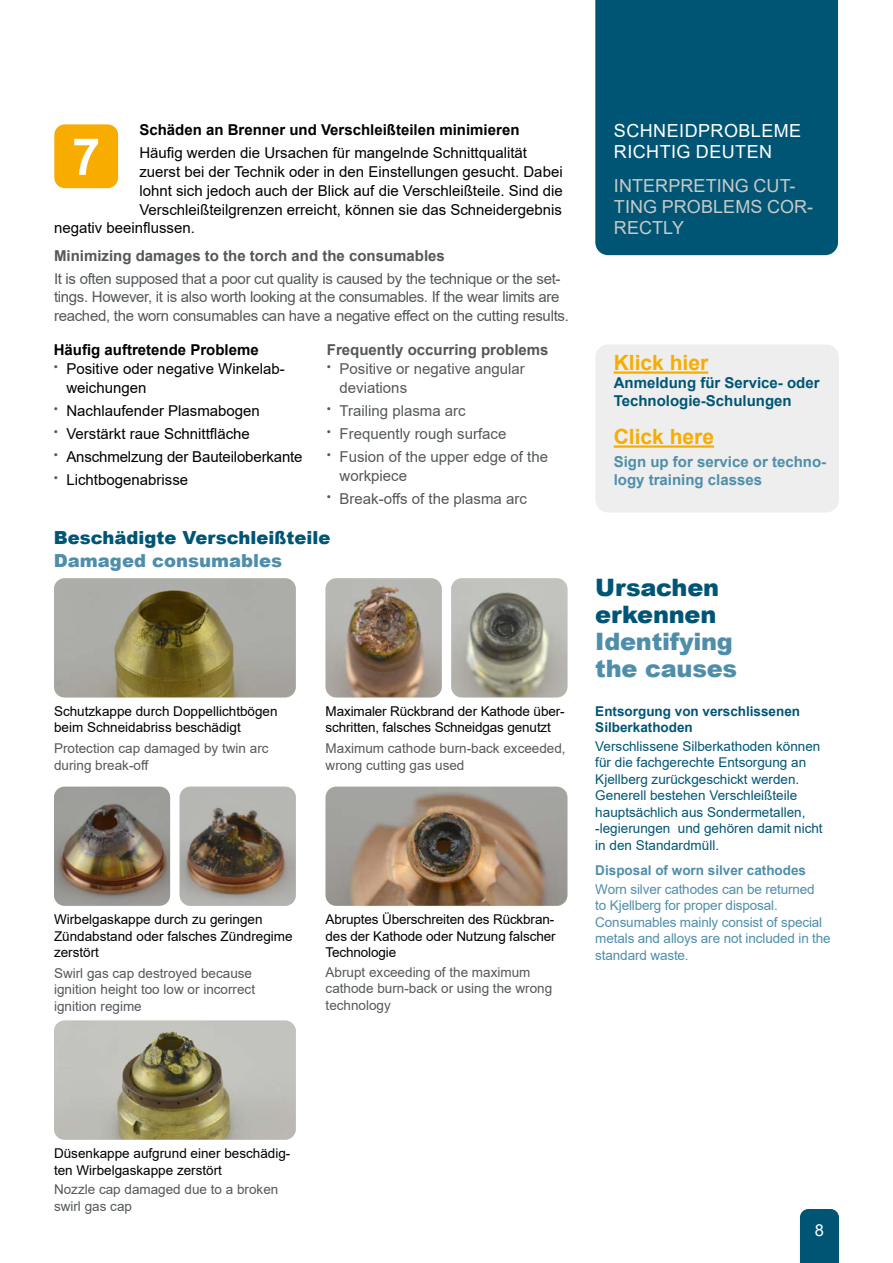
<style>
.page{position:relative;width:893px;height:1263px;background:#fff}
.page>*{position:absolute;margin:0;border:0;box-sizing:border-box;transform-origin:0 0}
.t1{font:700 51px "Arial";color:#fff}
.t2{font:900 24px/27px "Arial";letter-spacing:-.01em;color:#4f8eaa}
.t3{font:900 24px/27px "Arial";letter-spacing:-.01em;color:#005575}
.t4{font:700 21px "Arial";color:#f8ac00}
.t5{font:18px/21px "Arial";letter-spacing:.005em;color:#c8c9c7}
.t6{font:18px/21px "Arial";letter-spacing:.025em;color:#fff}
.t7{font:900 18px "Arial";color:#005575}
.t8{font:900 18px "Arial";color:#4f8eaa}
.t9{font:16.5px "Arial";color:#fff}
.t10{font:15px/18.8px "Arial";color:#000}
.t11{font:15px/18.8px "Arial";letter-spacing:-.02em;color:#54585a}
.t12{font:15px/18.8px "Arial";color:#54585a}
.t13{font:700 15px "Arial";color:#54585a}
.t14{font:700 15px "Arial";color:#000}
.t15{font:700 15px/18px "Arial";color:#005575}
.t16{font:700 15px/18px "Arial";color:#4f8eaa}
.t17{font:13.5px/16.5px "Arial";color:#000}
.t18{font:13.5px/16.5px "Arial";color:#54585a}
.t19{font:13.5px/16.5px "Arial";color:#005575}
.t20{font:13.5px/16.5px "Arial";letter-spacing:-.01em;color:#4f8eaa}
.t21{font:700 13.5px/16.5px "Arial";color:#005575}
.t22{font:700 13.5px "Arial";color:#4f8eaa}
</style>
<div class="page">
<div style="left:800px;top:1209px;width:39px;height:54px;background:#005575"></div>
<img style="left:54px;top:578px;width:242px;height:119px">
<div style="left:595px;top:0;width:243px;height:255px;background:#005575"></div>
<img style="left:326px;top:578px;width:116px;height:119px">
<img style="left:451px;top:578px;width:116px;height:119px">
<img style="left:54px;top:787px;width:116px;height:119px">
<img style="left:180px;top:787px;width:116px;height:119px">
<img style="left:54px;top:1020px;width:242px;height:120px">
<div style="left:595px;top:344px;width:244px;height:168px;background:#edeeed;border-radius:13px"></div>
<hr style="left:614px;top:371px;width:94px;height:3px;background:#f8ac00">
<hr style="left:614px;top:445px;width:100px;height:3px;background:#f8ac00">
<img style="left:326px;top:787px;width:241px;height:119px">
<div style="left:54px;top:124px;width:64px;height:64px;background:#f8ac00;border-radius:11px"></div>
<p class="t14" style="left:139px;top:119px;width:382px">Schäden an Brenner und Verschleißteilen minimieren</p>
<p class="t10" style="left:139px;top:144px;width:389px">Häufig werden die Ursachen für mangelnde Schnittqualität</p>
<p class="t10" style="left:139px;top:162px;width:425px">zuerst bei der Technik oder in den Einstellungen gesucht. Dabei</p>
<p class="t10" style="left:139px;top:181px;width:425px">lohnt sich jedoch auch der Blick auf die Verschleißteile. Sind die</p>
<p class="t10" style="left:139px;top:200px;width:424px">Verschleißteilgrenzen erreicht, können sie das Schneidergebnis</p>
<p class="t10" style="left:54px;top:219px;width:142px">negativ beeinflussen.</p>
<p class="t13" style="left:54px;top:245px;width:392px">Minimizing damages to the torch and the consumables</p>
<p class="t11" style="left:54px;top:269px;width:516px">It is often supposed that a poor cut quality is caused by the technique or the set&shy;tings. However, it is also worth looking at the consumables. If the wear limits are reached, the worn consumables can have a negative effect on the cutting results.</p>
<h1 class="t1" style="left:72px;top:121px;width:30px">7</h1>
<p class="t14" style="left:54px;top:340px;width:207px">Häufig auftretende Probleme</p>
<p class="t10" style="left:66px;top:359px;width:220px;text-indent:-13px"><sup>•</sup> Positive oder negative Winkelab&shy;weichungen</p>
<p class="t10" style="left:54px;top:401px;width:208px"><sup>•</sup> Nachlaufender Plasmabogen</p>
<p class="t10" style="left:54px;top:424px;width:198px"><sup>•</sup> Verstärkt raue Schnittfläche</p>
<p class="t10" style="left:54px;top:447px;width:250px"><sup>•</sup> Anschmelzung der Bauteiloberkante</p>
<p class="t10" style="left:54px;top:470px;width:136px"><sup>•</sup> Lichtbogenabrisse</p>
<p class="t13" style="left:327px;top:339px;width:223px">Frequently occurring problems</p>
<p class="t12" style="left:340px;top:359px;width:187px;text-indent:-13px"><sup>•</sup> Positive or negative angular deviations</p>
<p class="t12" style="left:327px;top:401px;width:140px"><sup>•</sup> Trailing plasma arc</p>
<p class="t12" style="left:327px;top:424px;width:181px"><sup>•</sup> Frequently rough surface</p>
<p class="t12" style="left:340px;top:447px;width:210px;text-indent:-13px"><sup>•</sup> Fusion of the upper edge of the workpiece</p>
<p class="t12" style="left:327px;top:489px;width:202px"><sup>•</sup> Break-offs of the plasma arc</p>
<p class="t7" style="left:54px;top:525px;width:278px">Beschädigte Verschleißteile</p>
<p class="t8" style="left:54px;top:547px;width:230px">Damaged consumables</p>
<p class="t17" style="left:54px;top:703px;width:225px">Schutzkappe durch Doppellichtbögen beim Schneidabriss beschädigt</p>
<p class="t18" style="left:54px;top:740px;width:216px">Protection cap damaged by twin arc during break-off</p>
<p class="t17" style="left:326px;top:703px;width:241px">Maximaler Rückbrand der Kathode über&shy;schritten, falsches Schneidgas genutzt</p>
<p class="t18" style="left:326px;top:740px;width:242px">Maximum cathode burn-back exceeded, wrong cutting gas used</p>
<p class="t17" style="left:54px;top:911px;width:240px">Wirbelgaskappe durch zu geringen<br>Zündabstand oder falsches Zündregime zerstört</p>
<p class="t18" style="left:54px;top:965px;width:203px">Swirl gas cap destroyed because ignition height too low or incorrect ignition regime</p>
<p class="t17" style="left:326px;top:911px;width:232px;text-align:justify">Abruptes Überschreiten des Rückbran&shy;des der Kathode oder Nutzung falscher Technologie</p>
<p class="t18" style="left:326px;top:964px;width:228px">Abrupt exceeding of the maximum cathode burn-back or using the wrong technology</p>
<p class="t6" style="left:614px;top:121px;width:189px">SCHNEIDPROBLEME<br>RICHTIG DEUTEN</p>
<p class="t5" style="left:614px;top:175px;width:201px">INTERPRETING CUT-<br>TING PROBLEMS COR-<br>RECTLY</p>
<h3 class="t4" style="left:614px;top:348px;width:96px">Klick hier</h3>
<p class="t15" style="left:614px;top:374px;width:207px">Anmeldung für Service- oder<br>Technologie-Schulungen</p>
<h3 class="t4" style="left:614px;top:422px;width:102px">Click here</h3>
<p class="t16" style="left:614px;top:452px;width:214px">Sign up for service or techno&shy;logy training classes</p>
<h2 class="t3" style="left:595px;top:573px;width:125px">Ursachen erkennen</h2>
<h2 class="t2" style="left:595px;top:627px;width:143px">Identifying the causes</h2>
<p class="t21" style="left:595px;top:703px;width:206px">Entsorgung von verschlissenen<br>Silberkathoden</p>
<p class="t19" style="left:595px;top:738px;width:229px">Verschlissene Silberkathoden können für die fachgerechte Entsorgung an Kjellberg zurückgeschickt werden.<br>Generell bestehen Verschleißteile hauptsächlich aus Sondermetallen, -legierungen und gehören damit nicht in den Standardmüll.</p>
<p class="t22" style="left:595px;top:861px;width:212px">Disposal of worn silver cathodes</p>
<p class="t20" style="left:595px;top:880px;width:237px">Worn silver cathodes can be returned<br>to Kjellberg for proper disposal.<br>Consumables mainly consist of special metals and alloys are not included in the standard waste.</p>
<p class="t17" style="left:54px;top:1145px;width:238px">Düsenkappe aufgrund einer beschädig&shy;ten Wirbelgaskappe zerstört</p>
<p class="t18" style="left:54px;top:1181px;width:226px">Nozzle cap damaged due to a broken swirl gas cap</p>
<p class="t9" style="left:815px;top:1218px;width:11px">8</p>
</div>
